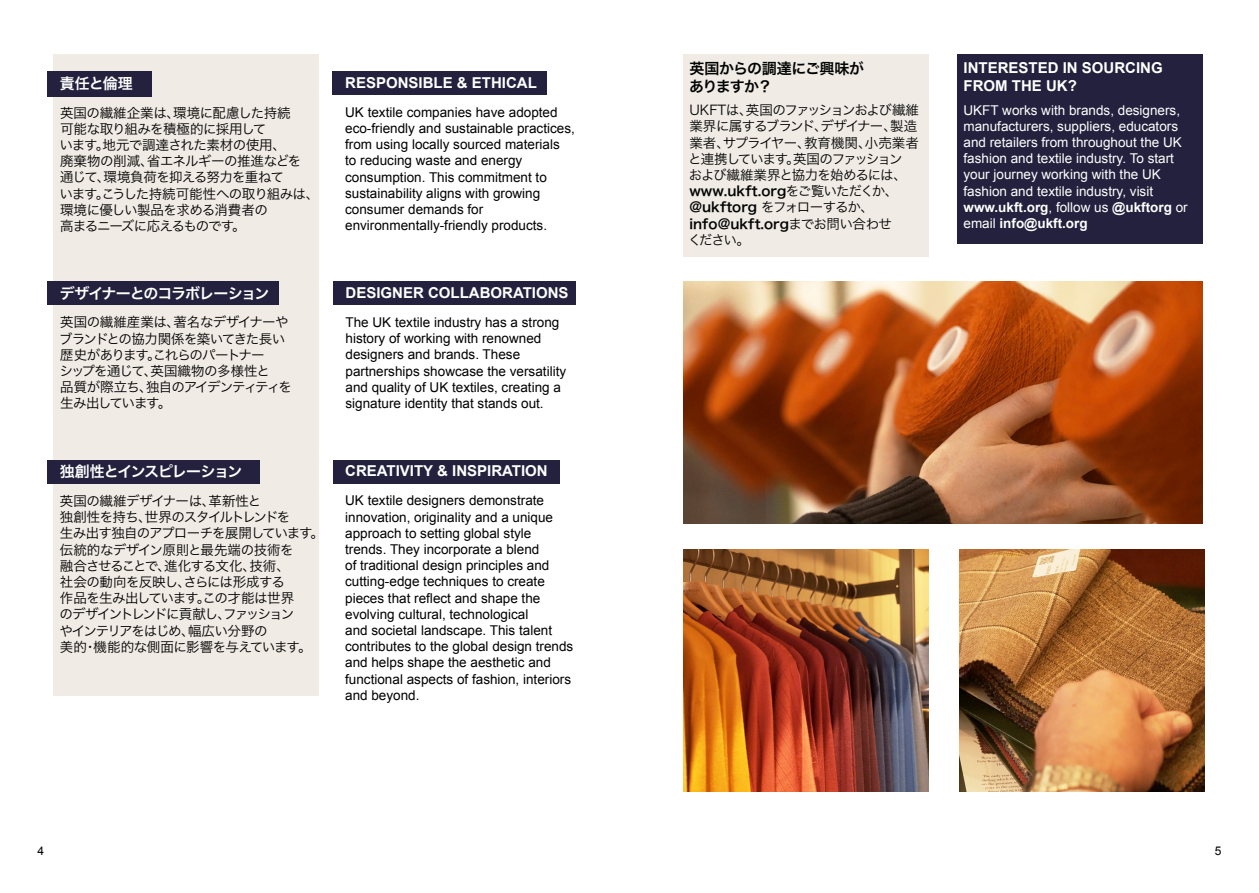
<style>
.page{position:relative;width:1259px;height:893px;background:#fff}
.page>*{position:absolute;margin:0;border:0;box-sizing:border-box;transform-origin:0 0}
.t1{font:700 15px/18px "Arial";color:#fff}
.t2{font:15px "Hira Kaku Pro W6";letter-spacing:-.075em;color:#fff}
.t3{font:15px/18px "Hira Kaku Pro W6";letter-spacing:-.04em;color:#010202}
.t4{font:13.5px/16.2px "Arial";color:#000}
.t5{font:13.5px/16.2px "Hira Kaku Pro W3";letter-spacing:-.05em;color:#000}
.t6{font:13.5px/16.2px "Arial";color:#fff}
.t7{font:13.5px/16.2px "Hira Kaku Pro W3";letter-spacing:-.08em;color:#010202}
.t8{font:13.5px "Hira Kaku Pro W6";color:#010202}
.t9{font:12px "Arial";color:#000}
.s1{font-family:"Hira Kaku Pro W3"}
.s2{font-family:"Hira Kaku Pro W6"}
.s3{font-weight:700}
</style>
<div class="page">
<div style="left:683px;top:54px;width:245px;height:202px;background:#f0ebe5"></div>
<div style="left:53px;top:54px;width:266px;height:641px;background:#f0ebe5"></div>
<div style="left:47px;top:71px;width:104px;height:26px;background:#23213d"></div>
<div style="left:48px;top:281px;width:231px;height:24px;background:#23213d"></div>
<div style="left:47px;top:460px;width:212px;height:24px;background:#23213d"></div>
<div style="left:333px;top:71px;width:214px;height:24px;background:#23213d"></div>
<div style="left:333px;top:281px;width:243px;height:24px;background:#23213d"></div>
<div style="left:333px;top:460px;width:227px;height:24px;background:#23213d"></div>
<div style="left:957px;top:54px;width:245px;height:190px;background:#23213d"></div>
<img style="left:683px;top:281px;width:519px;height:242px">
<img style="left:683px;top:550px;width:245px;height:242px">
<img style="left:960px;top:550px;width:245px;height:242px">
<p class="t2" style="left:60px;top:69px;width:74px">責任と倫理</p>
<p class="t5" style="left:60px;top:103px;width:261px">英国の繊維企業は、環境に配慮した持続<br>可能な取り組みを積極的に採用して<br>います。地元で調達された素材の使用、<br>廃棄物の削減、省エネルギーの推進などを<br>通じて、環境負荷を抑える努力を重ねて<br>います。こうした持続可能性への取り組みは、環境に優しい製品を求める消費者の<br>高まるニーズに応えるものです。</p>
<p class="t2" style="left:60px;top:280px;width:211px">デザイナーとのコラボレーション</p>
<p class="t5" style="left:59px;top:313px;width:234px">英国の繊維産業は、著名なデザイナーやブランドとの協力関係を築いてきた長い歴史があります。これらのパートナー<br>シップを通じて、英国織物の多様性と<br>品質が際立ち、独自のアイデンティティを生み出しています。</p>
<p class="t2" style="left:60px;top:458px;width:184px">独創性とインスピレーション</p>
<p class="t5" style="left:59px;top:492px;width:266px">英国の繊維デザイナーは、革新性と<br>独創性を持ち、世界のスタイルトレンドを<br>生み出す独自のアプローチを展開しています。伝統的なデザイン原則と最先端の技術を<br>融合させることで、進化する文化、技術、<br>社会の動向を反映し、さらには形成する<br>作品を生み出しています。この才能は世界<br>のデザイントレンドに貢献し、ファッション<br>やインテリアをはじめ、幅広い分野の<br>美的・機能的な側面に影響を与えています。</p>
<p class="t1" style="left:345px;top:74px;width:193px">RESPONSIBLE &amp; ETHICAL</p>
<p class="t4" style="left:345px;top:104px;width:231px">UK textile companies have adopted eco-friendly and sustainable practices, from using locally sourced materials<br>to reducing waste and energy consumption. This commitment to sustainability aligns with growing consumer demands for environmentally-friendly products.</p>
<p class="t1" style="left:345px;top:284px;width:225px">DESIGNER COLLABORATIONS</p>
<p class="t4" style="left:345px;top:314px;width:222px">The UK textile industry has a strong history of working with renowned designers and brands. These partnerships showcase the versatility and quality of UK textiles, creating a signature identity that stands out.</p>
<p class="t1" style="left:345px;top:463px;width:204px">CREATIVITY &amp; INSPIRATION</p>
<p class="t4" style="left:345px;top:493px;width:230px">UK textile designers demonstrate innovation, originality and a unique approach to setting global style trends. They incorporate a blend<br>of traditional design principles and cutting-edge techniques to create pieces that reflect and shape the evolving cultural, technological<br>and societal landscape. This talent contributes to the global design trends and helps shape the aesthetic and functional aspects of fashion, interiors and beyond.</p>
<p class="t3" style="left:689px;top:59px;width:177px">英国からの調達にご興味がありますか？</p>
<p class="t7" style="left:688px;top:101px;width:232px">UKFTは、英国のファッションおよび繊維業界に属するブランド、デザイナー、製造業者、サプライヤー、教育機関、小売業者と連携しています。英国のファッションおよび繊維業界と協力を始めるには、</p>
<p class="t8" style="left:689px;top:179px;width:210px">www.ukft.org<span class="s1">をご覧いただくか、</span></p>
<p class="t7" style="left:689px;top:198px;width:186px"><span class="s2">@ukftorg</span> をフォローするか、</p>
<p class="t8" style="left:689px;top:211px;width:204px">info@ukft.org<span class="s1">までお問い合わせ</span></p>
<p class="t7" style="left:688px;top:231px;width:64px">ください。</p>
<p class="t1" style="left:963px;top:59px;width:201px">INTERESTED IN SOURCING<br>FROM THE UK?</p>
<p class="t6" style="left:963px;top:102px;width:226px">UKFT works with brands, designers, manufacturers, suppliers, educators and retailers from throughout the UK fashion and textile industry. To start your journey working with the UK fashion and textile industry, visit <span class="s3">www.ukft.org</span>, follow us <span class="s3">@ukftorg</span> or email <span class="s3">info@ukft.org</span></p>
<p class="t9" style="left:38px;top:843px;width:8px">4</p>
<p class="t9" style="left:1215px;top:843px;width:8px">5</p>
</div>
